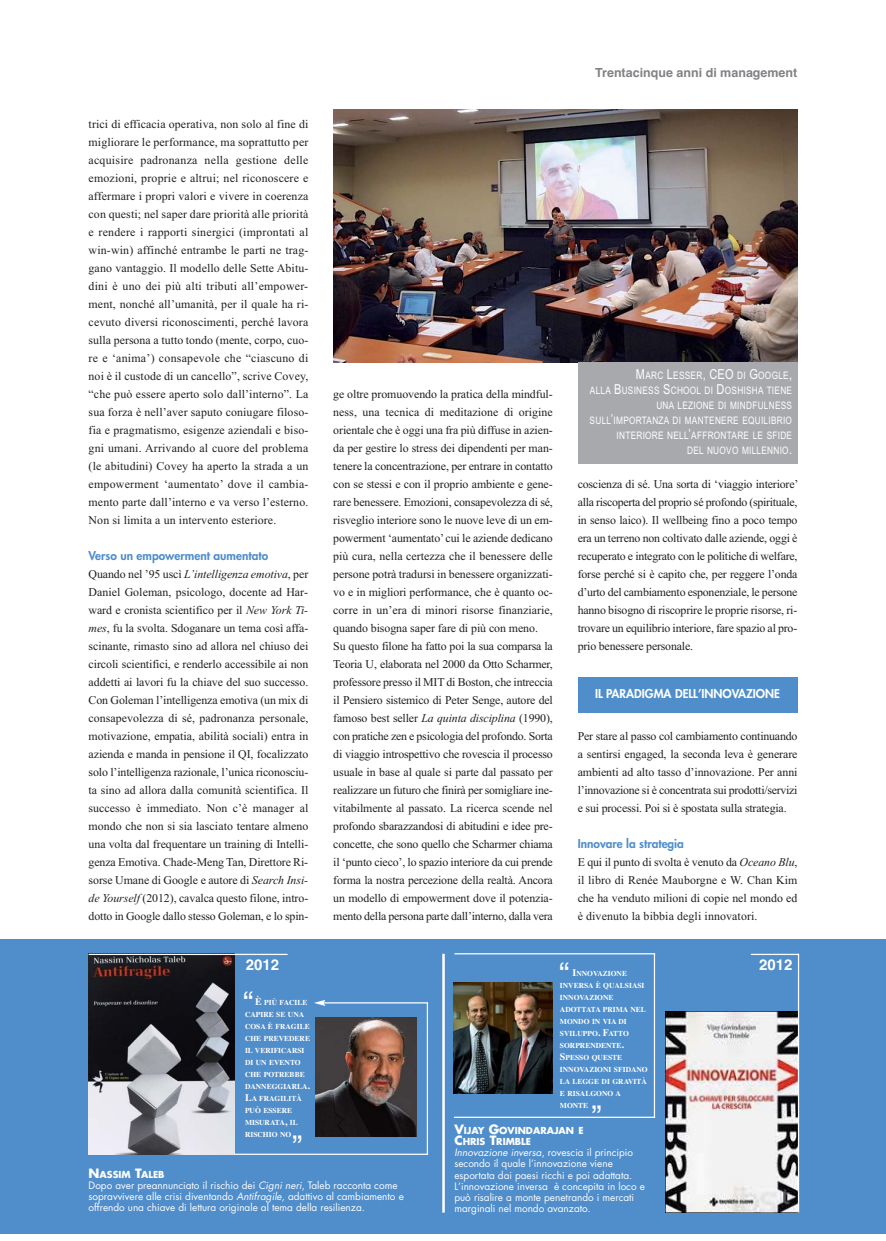
<style>
.page{position:relative;width:886px;height:1241px;background:#fff}
.page>*{position:absolute;margin:0;border:0;box-sizing:border-box;transform-origin:0 0}
.t1{font:30px "Helvetica";color:#fff}
.t2{font:700 15px "Helvetica";color:#fff}
.t3{font:700 12.5px "Helvetica";color:#808285}
.t4{font:11.88px/18px "Times New Roman";letter-spacing:-.01em;color:#231f20;text-align:justify}
.t5{font:800 11.88px "Futura";color:#4f8dcb}
.t6{font:800 11.88px "Futura";color:#fff}
.t7{font:10.25px/15px "Arial";letter-spacing:.035em;color:#fff;text-align:right;scale:.8 1}
.t8{font:10px/11.2px "Futura";color:#fff}
.t9{font:700 9.38px/11.2px "Futura";color:#fff}
.t10{font:700 7.5px/12px "Times";color:#fff}
.s1{font-style:italic}
.s2{font-size:13.75px}
.s3{font-size:10px}
.s4{font-size:12.5px}
</style>
<div class="page">
<div style="left:0;top:939px;width:34px;height:294px;background:#4f8dcb"></div>
<div style="left:2px;top:939px;width:884px;height:294px;background:#4f8dcb"></div>
<img style="left:89px;top:954px;width:146px;height:200px">
<img style="left:665px;top:1011px;width:133px;height:201px">
<img style="left:316px;top:1017px;width:100px;height:119px">
<img style="left:454px;top:982px;width:99px;height:111px">
<hr style="left:442px;top:953px;width:3px;height:259px;background:#fff">
<hr style="left:235px;top:1153px;width:193px;height:1px;background:#fff">
<hr style="left:427px;top:1002px;width:1px;height:152px;background:#fff">
<hr style="left:323px;top:1002px;width:105px;height:1px;background:#fff">
<svg style="left:314px;top:1000px;width:11px;height:5px"></svg>
<hr style="left:454px;top:953px;width:201px;height:1px;background:#fff">
<hr style="left:654px;top:953px;width:1px;height:164px;background:#fff">
<hr style="left:454px;top:1116px;width:201px;height:1px;background:#fff">
<hr style="left:798px;top:953px;width:1px;height:259px;background:#fff">
<hr style="left:89px;top:953px;width:199px;height:1px;background:#fff">
<hr style="left:751px;top:953px;width:48px;height:1px;background:#fff">
<img style="left:333px;top:110px;width:464px;height:252px">
<div style="left:578px;top:362px;width:219px;height:102px;background:#a7a9ac"></div>
<div style="left:578px;top:677px;width:219px;height:35px;background:#4f8dcb"></div>
<p class="t4" style="left:89px;top:116px;width:221px">trici di efficacia operativa, non solo al fine di migliorare le performance, ma soprattutto per acquisire padronanza nella gestione delle emozioni, proprie e altrui; nel riconoscere e affermare i propri valori e vivere in coerenza con questi; nel saper dare priorità alle priorità e rendere i rapporti sinergici (improntati al win-win) affinché entrambe le parti ne trag&shy;gano vantaggio. Il modello delle Sette Abitu&shy;dini è uno dei più alti tributi all’empower&shy;ment, nonché all’umanità, per il quale ha ri&shy;cevuto diversi riconoscimenti, perché lavora sulla persona a tutto tondo (mente, corpo, cuo&shy;re e ‘anima’) consapevole che “ciascuno di noi è il custode di un cancello”, scrive Covey, “che può essere aperto solo dall’interno”. La sua forza è nell’aver saputo coniugare filoso&shy;fia e pragmatismo, esigenze aziendali e biso&shy;gni umani. Arrivando al cuore del problema (le abitudini) Covey ha aperto la strada a un empowerment ‘aumentato’ dove il cambia&shy;mento parte dall’interno e va verso l’esterno.<br>Non si limita a un intervento esteriore.</p>
<p class="t5" style="left:89px;top:550px;width:181px">Verso un empowerment aumentato</p>
<p class="t4" style="left:89px;top:566px;width:221px">Quando nel ’95 uscì <span class="s1">L’intelligenza emotiva</span>, per Daniel Goleman, psicologo, docente ad Har&shy;ward e cronista scientifico per il <span class="s1">New York Ti&shy;mes</span>, fu la svolta. Sdoganare un tema così affa&shy;scinante, rimasto sino ad allora nel chiuso dei circoli scientifici, e renderlo accessibile ai non addetti ai lavori fu la chiave del suo successo.<br>Con Goleman l’intelligenza emotiva (un mix di consapevolezza di sé, padronanza personale, motivazione, empatia, abilità sociali) entra in azienda e manda in pensione il QI, focalizzato solo l’intelligenza razionale, l’unica riconosciu&shy;ta sino ad allora dalla comunità scientifica. Il successo è immediato. Non c’è manager al mondo che non si sia lasciato tentare almeno una volta dal frequentare un training di Intelli&shy;genza Emotiva. Chade-Meng Tan, Direttore Ri&shy;sorse Umane di Google e autore di <span class="s1">Search Insi&shy;de Yourself</span> (2012), cavalca questo filone, intro&shy;dotto in Google dallo stesso Goleman, e lo spin-</p>
<p class="t3" style="left:595px;top:68px;width:204px">Trentacinque anni di management</p>
<p class="t4" style="left:333px;top:386px;width:221px;text-align:left">ge oltre promuovendo la pratica della mindful&shy;ness, una tecnica di meditazione di origine orientale che è oggi una fra più diffuse in azien&shy;da per gestire lo stress dei dipendenti per man&shy;tenere la concentrazione, per entrare in contatto con se stessi e con il proprio ambiente e gene&shy;rare benessere. Emozioni, consapevolezza di sé, risveglio interiore sono le nuove leve di un em&shy;powerment ‘aumentato’ cui le aziende dedicano più cura, nella certezza che il benessere delle persone potrà tradursi in benessere organizzati&shy;vo e in migliori performance, che è quanto oc&shy;corre in un’era di minori risorse finanziarie, quando bisogna saper fare di più con meno.<br>Su questo filone ha fatto poi la sua comparsa la Teoria U, elaborata nel 2000 da Otto Scharmer, professore presso il MIT di Boston, che intreccia il Pensiero sistemico di Peter Senge, autore del famoso best seller <span class="s1">La quinta disciplina</span> (1990), con pratiche zen e psicologia del profondo. Sorta di viaggio introspettivo che rovescia il processo usuale in base al quale si parte dal passato per realizzare un futuro che finirà per somigliare ine&shy;vitabilmente al passato. La ricerca scende nel profondo sbarazzandosi di abitudini e idee pre&shy;concette, che sono quello che Scharmer chiama il ‘punto cieco’, lo spazio interiore da cui prende forma la nostra percezione della realtà. Ancora un modello di empowerment dove il potenzia&shy;mento della persona parte dall’interno, dalla vera</p>
<p class="t7" style="left:590px;top:367px;width:254px"><span class="s2">M</span>ARC <span class="s2">L</span>ESSER<span class="s2">, CEO</span> DI <span class="s2">G</span>OOGLE<span class="s2">,<br></span>ALLA <span class="s2">B</span>USINESS <span class="s2">S</span>CHOOL DI <span class="s2">D</span>OSHISHA TIENE<br>UNA LEZIONE DI MINDFULNESS<br>SULL<span class="s2">’</span>IMPORTANZA DI MANTENERE EQUILIBRIO<br>INTERIORE NELL<span class="s2">’</span>AFFRONTARE LE SFIDE<br>DEL NUOVO MILLENNIO<span class="s2">.</span></p>
<p class="t4" style="left:578px;top:476px;width:222px">coscienza di sé. Una sorta di ‘viaggio interiore’ alla riscoperta del proprio sé profondo (spirituale, in senso laico). Il wellbeing fino a poco tempo era un terreno non coltivato dalle aziende, oggi è recuperato e integrato con le politiche di welfare, forse perché si è capito che, per reggere l’onda d’urto del cambiamento esponenziale, le persone hanno bisogno di riscoprire le proprie risorse, ri&shy;trovare un equilibrio interiore, fare spazio al pro&shy;prio benessere personale.</p>
<p class="t6" style="left:595px;top:687px;width:186px">IL PARADIGMA DELL’INNOVAZIONE</p>
<p class="t4" style="left:578px;top:728px;width:221px">Per stare al passo col cambiamento continuando a sentirsi engaged, la seconda leva è generare ambienti ad alto tasso d’innovazione. Per anni l’innovazione si è concentrata sui prodotti/servizi e sui processi. Poi si è spostata sulla strategia.</p>
<p class="t5" style="left:578px;top:838px;width:108px">Innovare la strategia</p>
<p class="t4" style="left:578px;top:854px;width:221px">E qui il punto di svolta è venuto da <span class="s1">Oceano Blu</span>, il libro di Renée Mauborgne e W. Chan Kim che ha venduto milioni di copie nel mondo ed è divenuto la bibbia degli innovatori.</p>
<p class="t2" style="left:246px;top:958px;width:35px">2012</p>
<p class="t2" style="left:759px;top:958px;width:35px">2012</p>
<h1 class="t1" style="left:559px;top:962px;width:11px">“</h1>
<p class="t10" style="left:560px;top:967px;width:89px;text-indent:12px"><span class="s3">I</span>NNOVAZIONE<br>INVERSA È QUALSIASI<br>INNOVAZIONE<br>ADOTTATA PRIMA NEL<br>MONDO IN VIA DI<br>SVILUPPO<span class="s3">. F</span>ATTO<br>SORPRENDENTE<span class="s3">.<br>S</span>PESSO QUESTE<br>INNOVAZIONI SFIDANO<br>LA LEGGE DI GRAVITÀ<br>E RISALGONO A<br>MONTE</p>
<h1 class="t1" style="left:243px;top:990px;width:11px">“</h1>
<p class="t10" style="left:245px;top:996px;width:67px;text-indent:10px"><span class="s3">È</span> PIÙ FACILE<br>CAPIRE SE UNA<br>COSA È FRAGILE<br>CHE PREVEDERE<br>IL VERIFICARSI<br>DI UN EVENTO<br>CHE POTREBBE<br>DANNEGGIARLA<span class="s3">.<br>L</span>A FRAGILITÀ<br>PUÒ ESSERE<br>MISURATA<span class="s3">,</span> IL<br>RISCHIO NO</p>
<h1 class="t1" style="left:591px;top:1105px;width:11px">”</h1>
<p class="t9" style="left:454px;top:1125px;width:131px"><span class="s4">V</span>IJAY <span class="s4">G</span>OVINDARAJAN E<br><span class="s4">C</span>HRIS <span class="s4">T</span>RIMBLE</p>
<p class="t8" style="left:454px;top:1147px;width:192px"><span class="s1">Innovazione inversa</span>, rovesc i a i l p r i n c i p i o secondo il quale l’innovazione viene esportata dai paesi ricchi e poi adattata.<br>L’innovazione inversa è concepita in loco e può risalire a monte penetrando i mercati marginali nel mondo avanzato.</p>
<h1 class="t1" style="left:292px;top:1134px;width:11px">”</h1>
<p class="t9" style="left:89px;top:1168px;width:77px"><span class="s4">N</span>ASSIM <span class="s4">T</span>ALEB</p>
<p class="t8" style="left:89px;top:1180px;width:317px">Dopo aver preannunciato il rischio dei <span class="s1">Cigni neri</span>, Taleb racconta come sopravvivere alle crisi diventando <span class="s1">Antifragile,</span> adattivo al cambiamento e offrendo una chiave di lettura originale al tema della resilienza.</p>
</div>
